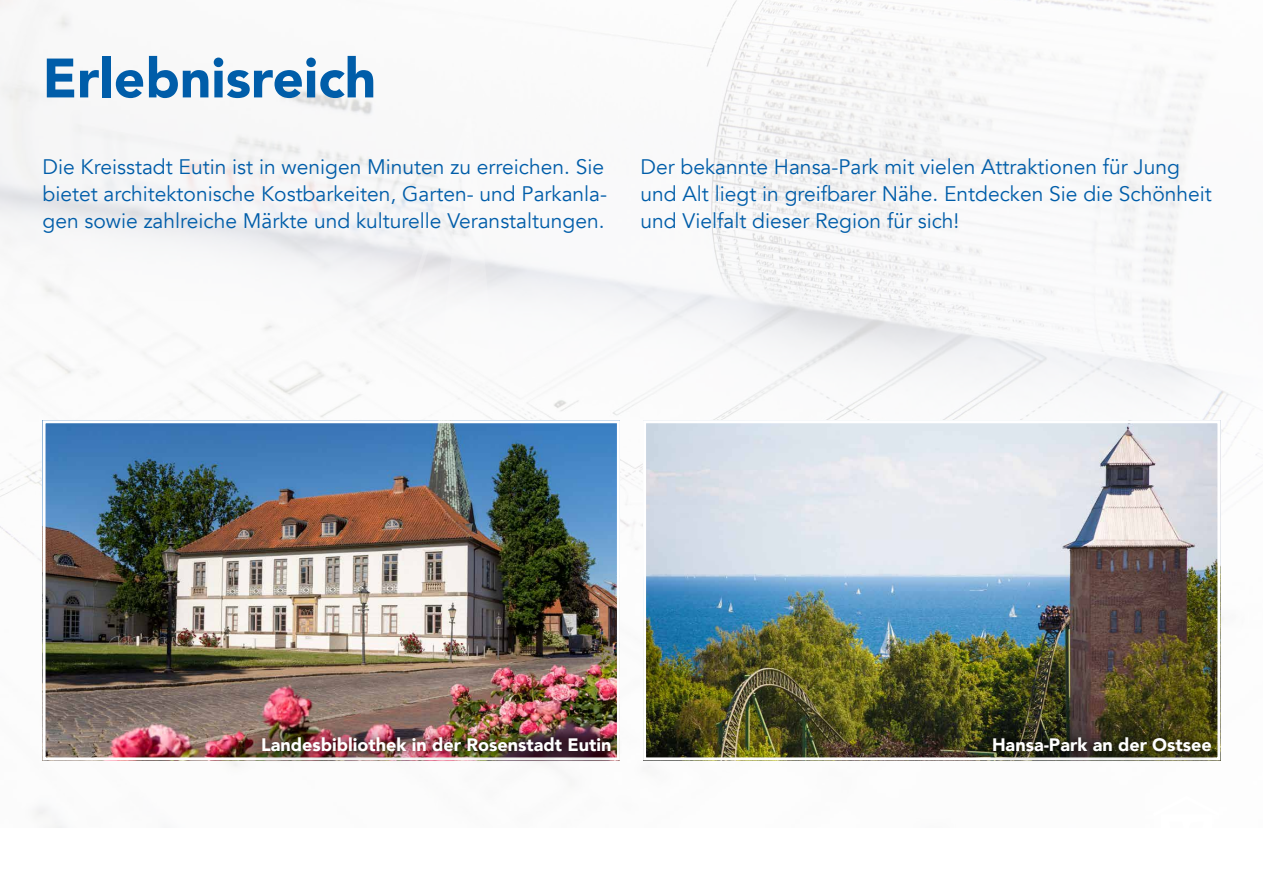
<style>
.page{position:relative;width:1263px;height:893px;background:#fff}
.page>*{position:absolute;margin:0;border:0;box-sizing:border-box;transform-origin:0 0}
.t1{font:900 54.9px "Avenir";color:#005da9}
.t2{font:21px/27px "Avenir";color:#005da9}
.t3{font:900 18px "Avenir";color:#fff}
</style>
<div class="page">
<img style="left:0;top:0;width:1258px;height:828px">
<svg style="left:1152px;top:796px;width:68px;height:32px"></svg>
<svg style="left:93px;top:117px;width:676px;height:678px"></svg>
<svg style="left:446px;top:43px;width:56px;height:54px"></svg>
<svg style="left:371px;top:813px;width:33px;height:15px"></svg>
<svg style="left:9px;top:384px;width:72px;height:55px"></svg>
<img style="left:647px;top:424px;width:569px;height:332px">
<div style="left:643px;top:420px;width:577px;height:340px;border:3px solid #fff"></div>
<img style="left:47px;top:424px;width:569px;height:332px">
<div style="left:43px;top:420px;width:577px;height:340px;border:3px solid #fff"></div>
<svg style="left:982px;top:727px;width:240px;height:36px;background:#4e4c37"></svg>
<img style="left:251px;top:727px;width:370px;height:36px">
<h1 class="t1" style="left:43px;top:31px;width:335px">Erlebnisreich</h1>
<p class="t2" style="left:43px;top:154px;width:566px">Die Kreisstadt Eutin ist in wenigen Minuten zu erreichen. Sie bietet architektonische Kostbarkeiten, Garten- und Parkanla&shy;gen sowie zahlreiche Märkte und kulturelle Veranstaltungen.</p>
<p class="t2" style="left:640px;top:154px;width:573px">Der bekannte Hansa-Park mit vielen Attraktionen für Jung und Alt liegt in greifbarer Nähe. Entdecken Sie die Schönheit und Vielfalt dieser Region für sich!</p>
<p class="t3" style="left:261px;top:729px;width:352px">Landesbibliothek in der Rosenstadt Eutin</p>
<p class="t3" style="left:992px;top:729px;width:221px">Hansa-Park an der Ostsee</p>
</div>
